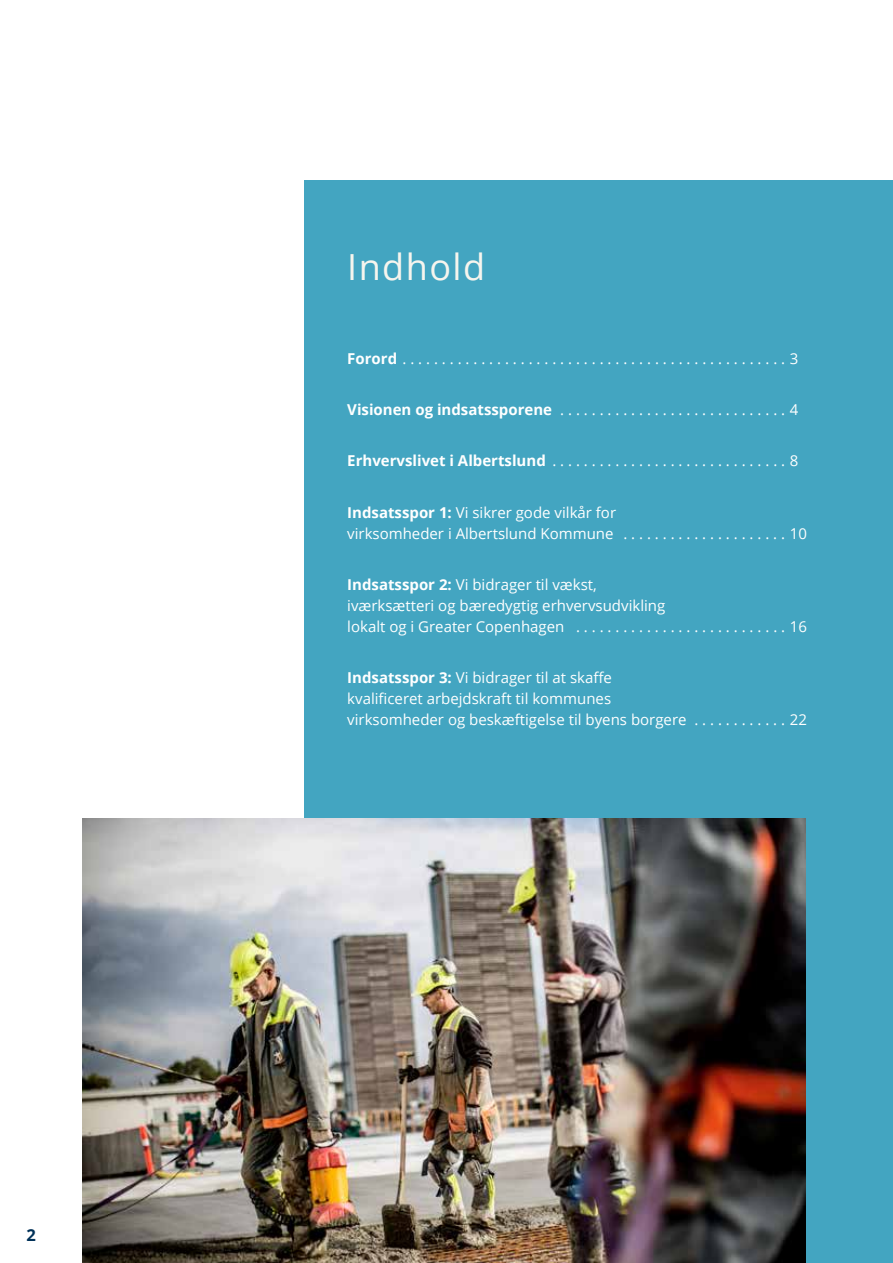
<style>
.page{position:relative;width:893px;height:1263px;background:#fff}
.page>*{position:absolute;margin:0;border:0;box-sizing:border-box;transform-origin:0 0}
.t1{font:36px "Open Sans";letter-spacing:.04em;color:#f6f5ee}
.t2{font:700 16.5px "Open Sans";color:#003158}
.t3{font:15px/21px "Open Sans";color:#fff}
.s1{font-weight:700}
</style>
<div class="page">
<div style="left:305px;top:181px;width:588px;height:1082px;background:#43a5c1"></div>
<img style="left:83px;top:819px;width:723px;height:444px">
<p class="t2" style="left:26px;top:1223px;width:11px">2</p>
<h1 class="t1" style="left:347px;top:242px;width:139px">Indhold</h1>
<p class="t3" style="left:347px;top:348px;width:453px"><span class="s1">Forord</span> . . . . . . . . . . . . . . . . . . . . . . . . . . . . . . . . . . . . . . . . . . . . . . . . . 3</p>
<p class="t3" style="left:347px;top:399px;width:453px"><span class="s1">Visionen og indsatssporene</span> . . . . . . . . . . . . . . . . . . . . . . . . . . . . . 4</p>
<p class="t3" style="left:347px;top:450px;width:453px"><span class="s1">Erhvervslivet i Albertslund</span> . . . . . . . . . . . . . . . . . . . . . . . . . . . . . . 8</p>
<p class="t3" style="left:347px;top:501px;width:461px"><span class="s1">Indsatsspor 1:</span> Vi sikrer gode vilkår for<br>virksomheder i Albertslund Kommune . . . . . . . . . . . . . . . . . . . . . 10</p>
<p class="t3" style="left:347px;top:573px;width:461px"><span class="s1">Indsatsspor 2:</span> Vi bidrager til vækst,<br>iværksætteri og bæredygtig erhvervsudvikling<br>lokalt og i Greater Copenhagen . . . . . . . . . . . . . . . . . . . . . . . . . . . 16</p>
<p class="t3" style="left:347px;top:666px;width:461px"><span class="s1">Indsatsspor 3:</span> Vi bidrager til at skaffe<br>kvalificeret arbejdskraft til kommunes<br>virksomheder og beskæftigelse til byens borgere . . . . . . . . . . . . 22</p>
</div>
